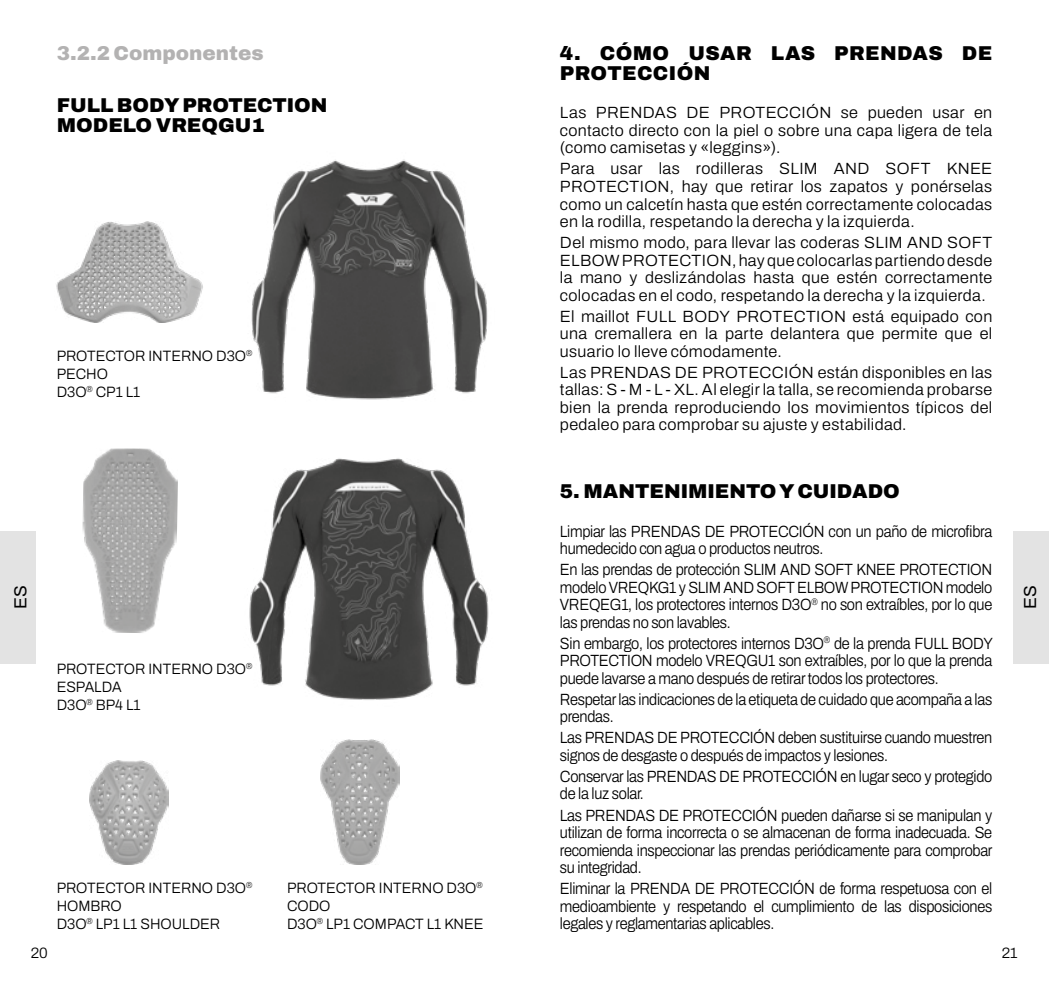
<style>
.page{position:relative;width:1049px;height:993px;background:#fff}
.page>*{position:absolute;margin:0;border:0;box-sizing:border-box;transform-origin:0 0}
.t1{font:900 20px/20px "Archivo";color:#000}
.t2{font:900 20px/20px "Archivo";letter-spacing:.02em;color:#000}
.t3{font:900 20px "Archivo";color:#b3b2b2}
.t4{font:600 17.5px "Archivo";color:#000}
.t5{font:600 16.25px/17.5px "Archivo";letter-spacing:-.02em;color:#000;scale:.9 1}
.t6{font:600 16.25px/17.5px "Archivo";letter-spacing:-.02em;color:#000;text-align:justify}
.t7{font:600 15px/18px "Archivo";color:#000;scale:.95 1}
.t8{font:600 15px "Archivo";color:#000}
</style>
<div class="page">
<div style="left:0;top:530px;width:35px;height:133px;background:#e3e3e3"></div>
<div style="left:1014px;top:530px;width:35px;height:133px;background:#e3e3e3"></div>
<img style="left:249px;top:458px;width:240px;height:242px">
<img style="left:251px;top:159px;width:237px;height:241px">
<img style="left:56px;top:221px;width:147px;height:102px">
<img style="left:320px;top:739px;width:79px;height:124px">
<img style="left:82px;top:448px;width:96px;height:185px">
<img style="left:89px;top:760px;width:79px;height:103px">
<p class="t3" style="left:57px;top:38px;width:208px">3.2.2 Componentes</p>
<p class="t2" style="left:560px;top:43px;width:434px">4. CÓMO USAR LAS PRENDAS DE<br>PROTECCIÓN</p>
<p class="t6" style="left:560px;top:104px;width:434px">Las PRENDAS DE PROTECCIÓN se pueden usar en contacto directo con la piel o sobre una capa ligera de tela (como camisetas y «leggins»).</p>
<p class="t6" style="left:560px;top:160px;width:434px">Para usar las rodilleras SLIM AND SOFT KNEE PROTECTION, hay que retirar los zapatos y ponérselas como un calcetín hasta que estén correctamente colocadas en la rodilla, respetando la derecha y la izquierda.</p>
<p class="t6" style="left:560px;top:234px;width:434px">Del mismo modo, para llevar las coderas SLIM AND SOFT ELBOW PROTECTION, hay que colocarlas partiendo desde la mano y deslizándolas hasta que estén correctamente colocadas en el codo, respetando la derecha y la izquierda.</p>
<p class="t6" style="left:560px;top:307px;width:434px">El maillot FULL BODY PROTECTION está equipado con una cremallera en la parte delantera que permite que el usuario lo lleve cómodamente.</p>
<p class="t6" style="left:560px;top:363px;width:434px">Las PRENDAS DE PROTECCIÓN están disponibles en las tallas: S - M - L - XL. Al elegir la talla, se recomienda probarse bien la prenda reproduciendo los movimientos típicos del pedaleo para comprobar su ajuste y estabilidad.</p>
<p class="t1" style="left:57px;top:95px;width:272px">FULL BODY PROTECTION<br>MODELO VREQGU1</p>
<p class="t7" style="left:57px;top:347px;width:207px">PROTECTOR INTERNO D3O<sup>®<br></sup>PECHO<br>D3O<sup>®</sup> CP1 L1</p>
<p class="t1" style="left:560px;top:481px;width:341px">5. MANTENIMIENTO Y CUIDADO</p>
<p class="t5" style="left:560px;top:522px;width:482px">Limpiar las PRENDAS DE PROTECCIÓN con un paño de microfibra humedecido con agua o productos neutros.</p>
<p class="t5" style="left:560px;top:560px;width:482px;text-align:justify">En las prendas de protección SLIM AND SOFT KNEE PROTECTION modelo VREQKG1 y SLIM AND SOFT ELBOW PROTECTION modelo VREQEG1, los protectores internos D3O<sup>®</sup> no son extraíbles, por lo que las prendas no son lavables.</p>
<p class="t5" style="left:560px;top:634px;width:482px;text-align:justify">Sin embargo, los protectores internos D3O<sup>®</sup> de la prenda FULL BODY PROTECTION modelo VREQGU1 son extraíbles, por lo que la prenda puede lavarse a mano después de retirar todos los protectores.</p>
<p class="t5" style="left:560px;top:690px;width:482px">Respetar las indicaciones de la etiqueta de cuidado que acompaña a las prendas.</p>
<p class="t5" style="left:560px;top:728px;width:482px">Las PRENDAS DE PROTECCIÓN deben sustituirse cuando muestren signos de desgaste o después de impactos y lesiones.</p>
<p class="t5" style="left:560px;top:767px;width:482px">Conservar las PRENDAS DE PROTECCIÓN en lugar seco y protegido de la luz solar.</p>
<p class="t5" style="left:560px;top:805px;width:482px;text-align:justify">Las PRENDAS DE PROTECCIÓN pueden dañarse si se manipulan y utilizan de forma incorrecta o se almacenan de forma inadecuada. Se recomienda inspeccionar las prendas periódicamente para comprobar su integridad.</p>
<p class="t5" style="left:560px;top:879px;width:482px;text-align:justify">Eliminar la PRENDA DE PROTECCIÓN de forma respetuosa con el medioambiente y respetando el cumplimiento de las disposiciones legales y reglamentarias aplicables.</p>
<p class="t4" style="left:7px;top:609px;width:25px;rotate:-90deg">ES</p>
<p class="t4" style="left:1017px;top:609px;width:25px;rotate:-90deg">ES</p>
<p class="t7" style="left:57px;top:659px;width:207px">PROTECTOR INTERNO D3O<sup>®<br></sup>ESPALDA<br>D3O<sup>®</sup> BP4 L1</p>
<p class="t7" style="left:57px;top:878px;width:207px">PROTECTOR INTERNO D3O<sup>®<br></sup>HOMBRO<br>D3O<sup>®</sup> LP1 L1 SHOULDER</p>
<p class="t7" style="left:287px;top:878px;width:208px">PROTECTOR INTERNO D3O<sup>®<br></sup>CODO<br>D3O<sup>®</sup> LP1 COMPACT L1 KNEE</p>
<p class="t8" style="left:31px;top:940px;width:19px">20</p>
<p class="t8" style="left:1002px;top:940px;width:17px">21</p>
</div>
